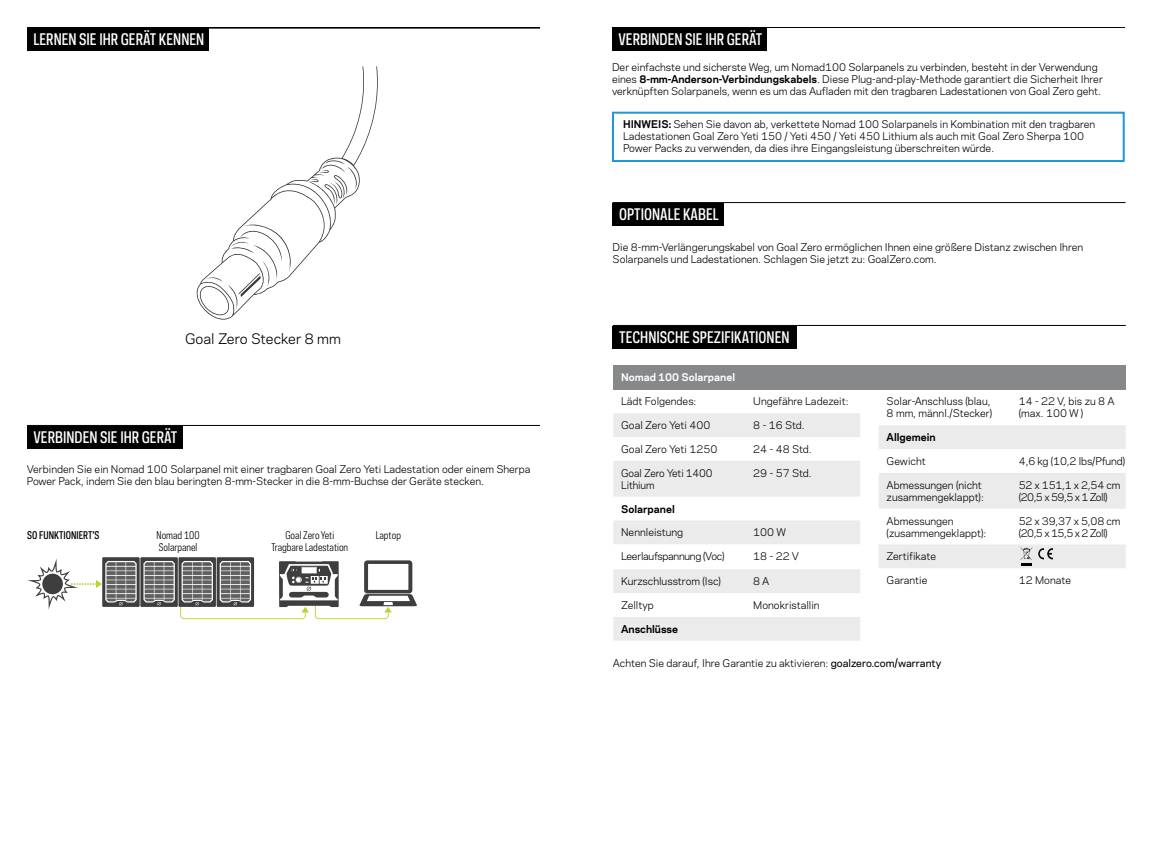
<style>
.page{position:relative;width:1152px;height:864px;background:#fff}
.page>*{position:absolute;margin:0;border:0;box-sizing:border-box;transform-origin:0 0}
.t1{font:500 15px "Galaxie Polaris Condensed";color:#fff}
.t2{font:13.6px "Galaxie Polaris";color:#000}
.t3{font:10px/12px "Galaxie Polaris";color:#000}
.t4{font:10px/12px "Galaxie Polaris";letter-spacing:-.035em;color:#000}
.t5{font:10px/12px "Galaxie Polaris Condensed";color:#000;text-align:center}
.t6{font:700 10px "Galaxie Polaris";color:#000}
.t7{font:10px "Galaxie Polaris";letter-spacing:-.03em;color:#000}
.t8{font:700 10px "Galaxie Polaris";color:#fff}
.t9{font:500 10px "Galaxie Polaris Condensed";color:#000}
.s1{font-weight:700}
.s2{font-weight:500}
</style>
<div class="page">
<hr style="left:27px;top:27px;width:513px;height:1px;background:#000101">
<div style="left:27px;top:28px;width:181px;height:23px;background:#000101"></div>
<svg style="left:613px;top:413px;width:247px;height:228px;fill:#ebebec"></svg>
<div style="left:613px;top:365px;width:513px;height:25px;background:#86888a"></div>
<div style="left:613px;top:326px;width:184px;height:23px;background:#000101"></div>
<hr style="left:613px;top:325px;width:513px;height:1px;background:#000101">
<hr style="left:27px;top:425px;width:513px;height:1px;background:#000101">
<div style="left:27px;top:426px;width:155px;height:23px;background:#000101"></div>
<hr style="left:612px;top:27px;width:513px;height:1px;background:#000101">
<div style="left:612px;top:28px;width:155px;height:23px;background:#000101"></div>
<hr style="left:613px;top:202px;width:513px;height:1px;background:#000101">
<div style="left:613px;top:203px;width:111px;height:23px;background:#000101"></div>
<hr style="left:27px;top:28px;width:513px;height:1px;background:#000101">
<svg style="left:196px;top:66px;width:182px;height:254px"></svg>
<svg style="left:198px;top:222px;width:93px;height:93px"></svg>
<svg style="left:309px;top:160px;width:48px;height:45px"></svg>
<svg style="left:27px;top:557px;width:390px;height:62px"></svg>
<svg style="left:879px;top:425px;width:247px;height:143px"></svg>
<div style="left:612px;top:112px;width:513px;height:50px;border:2px solid #1c9ad6"></div>
<h1 class="t1" style="left:33px;top:29px;width:172px">LERNEN SIE IHR GERÄT KENNEN</h1>
<h1 class="t1" style="left:618px;top:29px;width:145px">VERBINDEN SIE IHR GERÄT</h1>
<h1 class="t1" style="left:33px;top:29px;width:141px">GET TO KNOW YOUR GEAR</h1>
<h1 class="t1" style="left:618px;top:29px;width:86px">CONTROL DECK</h1>
<p class="t3" style="left:612px;top:60px;width:492px">Der einfachste und sicherste Weg, um Nomad100 Solarpanels zu verbinden, besteht in der Verwendung eines <span class="s1">8-mm-Anderson-Verbindungskabels</span>. Diese Plug-and-play-Methode garantiert die Sicherheit Ihrer verknüpften Solarpanels, wenn es um das Aufladen mit den tragbaren Ladestationen von Goal Zero geht.</p>
<p class="t3" style="left:623px;top:118px;width:474px"><span class="s1">HINWEIS:</span> Sehen Sie davon ab, verkettete Nomad 100 Solarpanels in Kombination mit den tragbaren<br>Ladestationen Goal Zero Yeti 150 / Yeti 450 / Yeti 450 Lithium als auch mit Goal Zero Sherpa 100<br>Power Packs zu verwenden, da dies ihre Eingangsleistung überschreiten würde.</p>
<h1 class="t1" style="left:619px;top:204px;width:101px">OPTIONALE KABEL</h1>
<h2 class="t2" style="left:185px;top:329px;width:157px">Goal Zero Stecker 8 mm</h2>
<h1 class="t1" style="left:33px;top:427px;width:145px">VERBINDEN SIE IHR GERÄT</h1>
<p class="t3" style="left:27px;top:462px;width:505px">Verbinden Sie ein Nomad 100 Solarpanel mit einer tragbaren Goal Zero Yeti Ladestation oder einem Sherpa<br>Power Pack, indem Sie den blau beringten 8-mm-Stecker in die 8-mm-Buchse der Geräte stecken.</p>
<p class="t5" style="left:157px;top:529px;width:45px;text-align:left">Nomad 100<br>Solarpanel</p>
<p class="t5" style="left:272px;top:529px;width:78px">Goal Zero Yeti<br>Tragbare Ladestation</p>
<p class="t9" style="left:27px;top:528px;width:74px">SO FUNKTIONIERT'S</p>
<p class="t5" style="left:376px;top:529px;width:27px">Laptop</p>
<p class="t3" style="left:613px;top:240px;width:472px">Die 8-mm-Verlängerungskabel von Goal Zero ermöglichen Ihnen eine größere Distanz zwischen Ihren<br>Solarpanels und Ladestationen. Schlagen Sie jetzt zu: GoalZero.com.</p>
<h1 class="t1" style="left:619px;top:327px;width:172px">TECHNISCHE SPEZIFIKATIONEN</h1>
<p class="t8" style="left:621px;top:369px;width:116px">Nomad 100 Solarpanel</p>
<p class="t3" style="left:621px;top:395px;width:77px">Lädt Folgendes:</p>
<p class="t3" style="left:753px;top:395px;width:97px">Ungefähre Ladezeit:</p>
<p class="t3" style="left:621px;top:419px;width:91px">Goal Zero Yeti 400</p>
<p class="t3" style="left:753px;top:419px;width:53px">8 - 16 Std.</p>
<p class="t3" style="left:621px;top:443px;width:98px">Goal Zero Yeti 1250</p>
<p class="t3" style="left:753px;top:443px;width:60px">24 - 48 Std.</p>
<p class="t3" style="left:621px;top:466px;width:93px">Goal Zero Yeti 1400<br>Lithium</p>
<p class="t3" style="left:753px;top:466px;width:60px">29 - 57 Std.</p>
<p class="t6" style="left:621px;top:501px;width:55px">Solarpanel</p>
<p class="t3" style="left:621px;top:526px;width:64px">Nennleistung</p>
<p class="t3" style="left:753px;top:526px;width:34px">100 W</p>
<p class="t7" style="left:621px;top:549px;width:105px">Leerlaufspannung (Voc)</p>
<p class="t3" style="left:753px;top:550px;width:47px">18 - 22 V</p>
<p class="t3" style="left:621px;top:575px;width:101px">Kurzschlusstrom (Isc)</p>
<p class="t3" style="left:753px;top:575px;width:18px">8 A</p>
<p class="t3" style="left:621px;top:599px;width:34px">Zelltyp</p>
<p class="t3" style="left:753px;top:599px;width:68px">Monokristallin</p>
<p class="t6" style="left:621px;top:621px;width:58px">Anschlüsse</p>
<p class="t3" style="left:887px;top:395px;width:107px">Solar-Anschluss (blau,<br>8 mm, männl./Stecker)</p>
<p class="t3" style="left:1019px;top:395px;width:97px">14 - 22 V, bis zu 8 A (max. 100 W )</p>
<p class="t6" style="left:887px;top:430px;width:51px">Allgemein</p>
<p class="t3" style="left:887px;top:455px;width:41px">Gewicht</p>
<p class="t3" style="left:1019px;top:455px;width:108px">4,6 kg (10,2 lbs/Pfund)</p>
<p class="t3" style="left:887px;top:478px;width:99px">Abmessungen (nicht zusammengeklappt):</p>
<p class="t4" style="left:1019px;top:478px;width:103px">52 x 151,1 x 2,54 cm (20,5 x 59,5 x 1 Zoll)</p>
<p class="t3" style="left:887px;top:514px;width:101px">Abmessungen (zusammengeklappt):</p>
<p class="t4" style="left:1019px;top:514px;width:103px">52 x 39,37 x 5,08 cm (20,5 x 15,5 x 2 Zoll)</p>
<p class="t3" style="left:887px;top:550px;width:51px">Zertifikate</p>
<p class="t3" style="left:887px;top:574px;width:42px">Garantie</p>
<p class="t3" style="left:1019px;top:574px;width:54px">12 Monate</p>
<p class="t3" style="left:613px;top:656px;width:330px">Achten Sie darauf, Ihre Garantie zu aktivieren: <span class="s2">goalzero.com/warranty</span></p>
</div>
